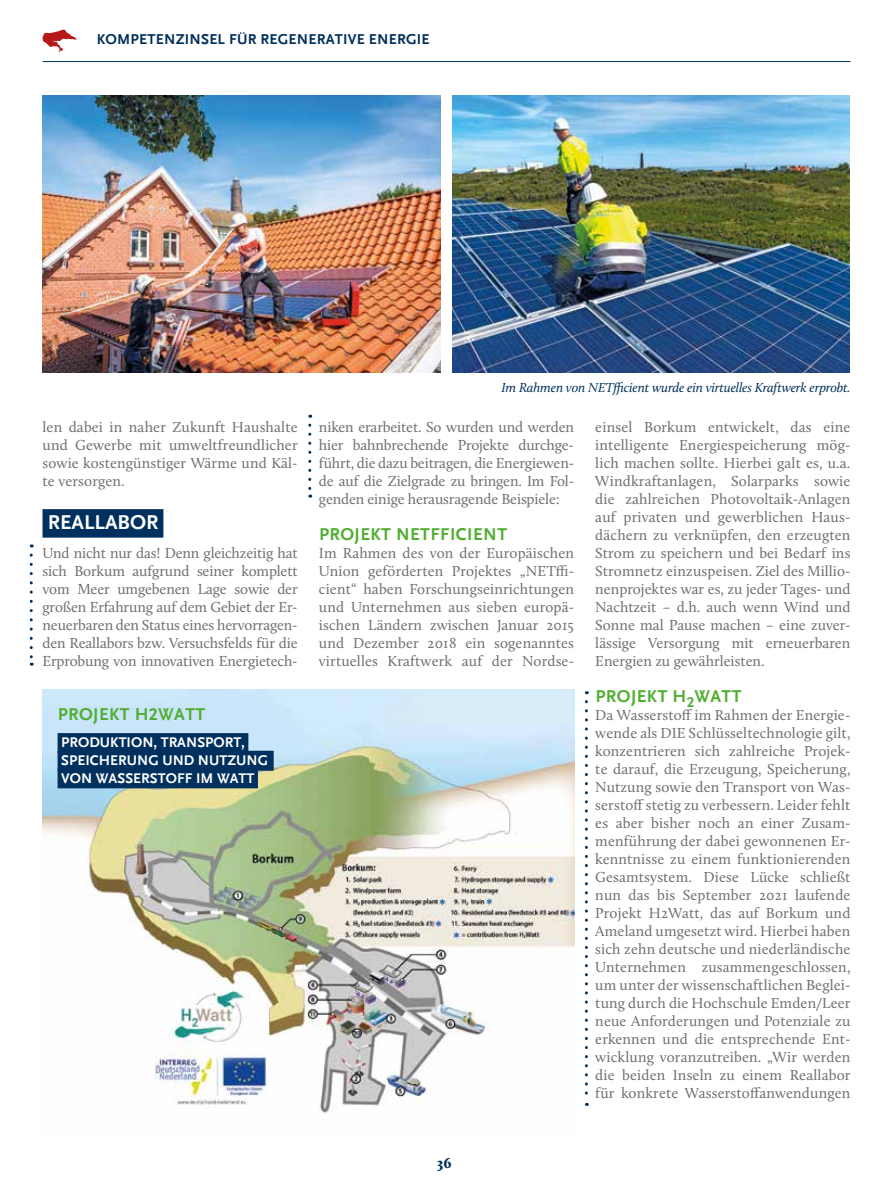
<style>
.page{position:relative;width:893px;height:1191px;background:#fff}
.page>*{position:absolute;margin:0;border:0;box-sizing:border-box;transform-origin:0 0}
.t1{font:21px "Scala Sans Bold LF";letter-spacing:.005em;color:#fff}
.t2{font:18px "Scala Sans Bold LF";letter-spacing:.025em;color:#52ae32}
.t3{font:15px/18px "Calluna";color:#706f6f;text-align:justify}
.t4{font:15px "Scala Sans Bold LF";letter-spacing:.015em;color:#00305d}
.t5{font:900 15px "Calluna";color:#00305d}
.t6{font:14.7px/17.7px "Scala Sans Bold LF";letter-spacing:.005em;color:#fff}
.t7{font:italic 13.5px "Calluna";letter-spacing:-.01em;color:#00305d}
</style>
<div class="page">
<hr style="left:43px;top:61px;width:807px;height:1px;background:#00305d">
<svg style="left:42px;top:30px;width:35px;height:22px"></svg>
<svg style="left:585px;top:701px;width:3px;height:405px"></svg>
<img style="left:452px;top:96px;width:398px;height:276px">
<img style="left:43px;top:96px;width:397px;height:276px">
<div style="left:43px;top:509px;width:120px;height:28px;background:#00305d"></div>
<img style="left:42px;top:690px;width:532px;height:423px">
<div style="left:58px;top:733px;width:190px;height:20px;background:#00305d"></div>
<div style="left:58px;top:750px;width:216px;height:20px;background:#00305d"></div>
<div style="left:58px;top:768px;width:200px;height:20px;background:#00305d"></div>
<svg style="left:30px;top:555px;width:3px;height:110px"></svg>
<svg style="left:308px;top:425px;width:3px;height:72px"></svg>
<p class="t4" style="left:97px;top:31px;width:334px">KOMPETENZINSEL FÜR REGENERATIVE ENERGIE</p>
<p class="t7" style="left:502px;top:379px;width:350px">Im Rahmen von NETfficient wurde ein virtuelles Kraftwerk erprobt.</p>
<p class="t3" style="left:43px;top:418px;width:257px">len dabei in naher Zukunft Haushalte und Gewerbe mit umweltfreundlicher sowie kostengünstiger Wärme und Käl&shy;te versorgen.</p>
<h1 class="t1" style="left:48px;top:511px;width:112px">REALLABOR</h1>
<p class="t3" style="left:43px;top:544px;width:257px">Und nicht nur das! Denn gleichzeitig hat sich Borkum aufgrund seiner komplett vom Meer umgebenen Lage sowie der großen Erfahrung auf dem Gebiet der Er&shy;neuerbaren den Status eines hervorragen&shy;den Reallabors bzw. Versuchsfelds für die Erprobung von innovativen Energietech-</p>
<p class="t2" style="left:58px;top:704px;width:149px">PROJEKT H2WATT</p>
<p class="t6" style="left:61px;top:734px;width:209px">PRODUKTION, TRANSPORT,<br>SPEICHERUNG UND NUTZUNG<br>VON WASSERSTOFF IM WATT</p>
<p class="t3" style="left:319px;top:418px;width:257px">niken erarbeitet. So wurden und werden hier bahnbrechende Projekte durchge&shy;führt, die dazu beitragen, die Energiewen&shy;de auf die Zielgrade zu bringen. Im Fol&shy;genden einige herausragende Beispiele:</p>
<p class="t2" style="left:319px;top:524px;width:189px">PROJEKT NETFFICIENT</p>
<p class="t3" style="left:319px;top:544px;width:257px">Im Rahmen des von der Europäischen Union geförderten Projektes „NETffi&shy;cient“ haben Forschungseinrichtungen und Unternehmen aus sieben europä&shy;ischen Ländern zwischen Januar 2015 und Dezember 2018 ein sogenanntes virtuelles Kraftwerk auf der Nordse-</p>
<p class="t3" style="left:595px;top:418px;width:257px">einsel Borkum entwickelt, das eine intelligente Energiespeicherung mög&shy;lich machen sollte. Hierbei galt es, u.a.<br>Windkraftanlagen, Solarparks sowie die zahlreichen Photovoltaik-Anlagen auf privaten und gewerblichen Haus&shy;dächern zu verknüpfen, den erzeugten Strom zu speichern und bei Bedarf ins Stromnetz einzuspeisen. Ziel des Millio&shy;nenprojektes war es, zu jeder Tages- und Nachtzeit – d.h. auch wenn Wind und Sonne mal Pause machen – eine zuver&shy;lässige Versorgung mit erneuerbaren Energien zu gewährleisten.</p>
<p class="t2" style="left:595px;top:686px;width:147px">PROJEKT H<sub>2</sub>WATT</p>
<p class="t3" style="left:595px;top:706px;width:257px">Da Wasserstoff im Rahmen der Energie&shy;wende als DIE Schlüsseltechnologie gilt, konzentrieren sich zahlreiche Projek&shy;te darauf, die Erzeugung, Speicherung, Nutzung sowie den Transport von Was&shy;serstoff stetig zu verbessern. Leider fehlt es aber bisher noch an einer Zusam&shy;menführung der dabei gewonnenen Er&shy;kenntnisse zu einem funktionierenden Gesamtsystem. Diese Lücke schließt nun das bis September 2021 laufende Projekt H2Watt, das auf Borkum und Ameland umgesetzt wird. Hierbei haben sich zehn deutsche und niederländische Unternehmen zusammengeschlossen, um unter der wissenschaftlichen Beglei&shy;tung durch die Hochschule Emden/Leer neue Anforderungen und Potenziale zu erkennen und die entsprechende Ent&shy;wicklung voranzutreiben. „Wir werden die beiden Inseln zu einem Reallabor für konkrete Wasserstoffanwendungen</p>
<p class="t5" style="left:437px;top:1154px;width:16px">36</p>
</div>
